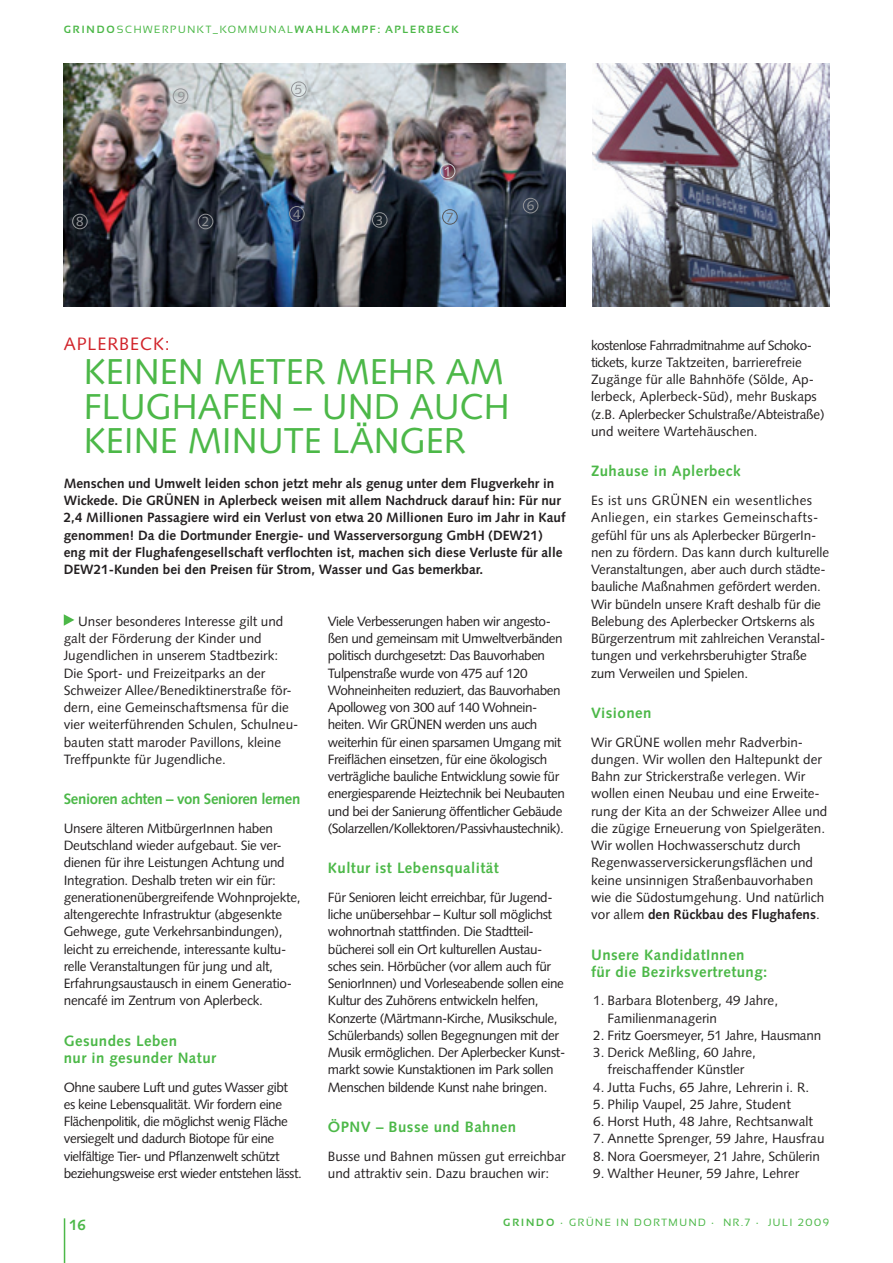
<style>
.page{position:relative;width:893px;height:1263px;background:#fff}
.page>*{position:absolute;margin:0;border:0;box-sizing:border-box;transform-origin:0 0}
.t1{font:36px "Syntax";color:#4cb848}
.t2{font:18px "Syntax";color:#d1232a}
.t3{font:700 15px/17.2px "Syntax";letter-spacing:.03em;color:#4cb848}
.t4{font:700 15px "Syntax";letter-spacing:-.025em;color:#4cb848}
.t5{font:13.5px/17.2px "Syntax";letter-spacing:-.02em;color:#231f20}
.t6{font:13.5px/17.2px "Syntax";color:#231f20}
.t7{font:700 13.5px/17.2px "Syntax";color:#231f20}
.t8{font:13.5px "Syntax";color:#939598}
.t9{font:13.5px "Syntax";color:#6c6d70}
.t10{font:13.5px "Syntax";color:#d1d2d4}
.t11{font:700 10.5px "Sansation";letter-spacing:.15em;color:#4cb848}
.t12{font:10.5px "Sansation";letter-spacing:.15em;color:#4cb848}
.s1{font-weight:400}
.s2{font-weight:700}
</style>
<div class="page">
<hr style="left:64px;top:1218px;width:1px;height:45px;background:#4cb848">
<svg style="left:64px;top:614px;width:10px;height:12px"></svg>
<img style="left:593px;top:64px;width:236px;height:242px">
<img style="left:64px;top:64px;width:502px;height:242px">
<div style="left:72px;top:214px;width:16px;height:15px;border:1px solid #939598;border-radius:50%"></div>
<div style="left:198px;top:214px;width:15px;height:15px;border:1px solid #939598;border-radius:50%"></div>
<div style="left:173px;top:88px;width:15px;height:16px;border:1px solid #939598;border-radius:50%"></div>
<div style="left:291px;top:82px;width:15px;height:15px;border:1px solid #939598;border-radius:50%"></div>
<div style="left:289px;top:206px;width:16px;height:15px;border:1px solid #939598;border-radius:50%"></div>
<div style="left:372px;top:212px;width:15px;height:16px;border:1px solid #939598;border-radius:50%"></div>
<div style="left:442px;top:209px;width:16px;height:16px;border:1px solid #57585a;border-radius:50%"></div>
<div style="left:440px;top:164px;width:15px;height:15px;border:1px solid #d1d2d4;border-radius:50%"></div>
<div style="left:523px;top:198px;width:15px;height:15px;border:1px solid #939598;border-radius:50%"></div>
<p class="t11" style="left:64px;top:24px;width:397px">GRINDO<span class="s1">SCHWERPUNKT_KOMMUNAL</span>WAHLKAMPF: APLERBECK</p>
<p class="t8" style="left:178px;top:88px;width:9px">9</p>
<p class="t8" style="left:76px;top:214px;width:9px">8</p>
<p class="t8" style="left:202px;top:214px;width:9px">2</p>
<p class="t8" style="left:295px;top:81px;width:9px">5</p>
<p class="t8" style="left:293px;top:206px;width:9px">4</p>
<p class="t10" style="left:444px;top:163px;width:9px">1</p>
<p class="t8" style="left:376px;top:212px;width:9px">3</p>
<p class="t9" style="left:446px;top:209px;width:9px">7</p>
<p class="t8" style="left:527px;top:198px;width:9px">6</p>
<h2 class="t2" style="left:64px;top:333px;width:24px">Aplerbe</h2>
<h2 class="t2" style="left:140px;top:333px;width:31px">ck:</h2>
<h1 class="t1" style="left:84px;top:350px;width:42px">Keinen</h1>
<h1 class="t1" style="left:214px;top:350px;width:54px">Meter</h1>
<h1 class="t1" style="left:336px;top:350px;width:26px">mehr</h1>
<h1 class="t1" style="left:446px;top:350px;width:29px">am</h1>
<h1 class="t1" style="left:84px;top:385px;width:41px">Flughafen</h1>
<h1 class="t1" style="left:294px;top:385px;width:54px">– und</h1>
<h1 class="t1" style="left:410px;top:385px;width:95px">auch</h1>
<h1 class="t1" style="left:84px;top:419px;width:19px">keine</h1>
<h1 class="t1" style="left:188px;top:419px;width:54px">Minute</h1>
<h1 class="t1" style="left:332px;top:419px;width:66px">länger</h1>
<p class="t7" style="left:64px;top:474px;width:503px">Menschen und Umwelt leiden schon jetzt mehr als genug unter dem Flugverkehr in Wickede. Die GRÜNEN in Aplerbeck weisen mit allem Nachdruck darauf hin: Für nur 2,4 Millionen Passagiere wird ein Verlust von etwa 20 Millionen Euro im Jahr in Kauf genommen! Da die Dortmunder Energie- und Wasserversorgung GmbH (DEW21) eng mit der Flughafengesellschaft verflochten ist, machen sich diese Verluste für alle DEW21-Kunden bei den Preisen für Strom, Wasser und Gas bemerkbar.</p>
<p class="t6" style="left:64px;top:612px;width:236px;text-indent:14px">Unser besonderes Interesse gilt und galt der Förderung der Kinder und Jugendlichen in unserem Stadtbezirk:<br>Die Sport- und Freizeitparks an der Schweizer Allee/Benediktinerstraße för&shy;dern, eine Gemeinschaftsmensa für die vier weiterführenden Schulen, Schulneu&shy;bauten statt maroder Pavillons, kleine Treffpunkte für Jugendliche.</p>
<p class="t4" style="left:64px;top:790px;width:238px">Senioren achten – von Senioren lernen</p>
<p class="t5" style="left:64px;top:819px;width:238px">Unsere älteren MitbürgerInnen haben Deutschland wieder aufgebaut. Sie ver&shy;dienen für ihre Leistungen Achtung und Integration. Deshalb treten wir ein für: generationenübergreifende Wohnprojekte, altengerechte Infrastruktur (abgesenkte Gehwege, gute Verkehrsanbindungen), leicht zu erreichende, interessante kultu&shy;relle Veranstaltungen für jung und alt, Erfahrungsaustausch in einem Generatio&shy;nencafé im Zentrum von Aplerbeck.</p>
<p class="t3" style="left:64px;top:1032px;width:154px">Gesundes Leben<br>nur in gesunder Natur</p>
<p class="t5" style="left:64px;top:1078px;width:240px">Ohne saubere Luft und gutes Wasser gibt es keine Lebensqualität. Wir fordern eine Flächenpolitik, die möglichst wenig Fläche versiegelt und dadurch Biotope für eine vielfältige Tier- und Pflanzenwelt schützt beziehungsweise erst wieder entstehen lässt.</p>
<p class="t5" style="left:328px;top:612px;width:238px">Viele Verbesserungen haben wir angesto&shy;ßen und gemeinsam mit Umweltverbänden politisch durchgesetzt: Das Bauvorhaben Tulpenstraße wurde von 475 auf 120<br>Wohneinheiten reduziert, das Bauvorhaben Apolloweg von 300 auf 140 Wohnein&shy;heiten. Wir GRÜNEN werden uns auch weiterhin für einen sparsamen Umgang mit Freiflächen einsetzen, für eine ökologisch verträgliche bauliche Entwicklung sowie für energiesparende Heiztechnik bei Neubauten und bei der Sanierung öffentlicher Gebäude (Solarzellen/Kollektoren/Passivhaustechnik).</p>
<p class="t3" style="left:328px;top:859px;width:172px">Kultur ist Lebensqualität</p>
<p class="t5" style="left:328px;top:888px;width:239px">Für Senioren leicht erreichbar, für Jugend&shy;liche unübersehbar – Kultur soll möglichst wohnortnah stattfinden. Die Stadtteil&shy;bücherei soll ein Ort kulturellen Austau&shy;sches sein. Hörbücher (vor allem auch für SeniorInnen) und Vorleseabende sollen eine Kultur des Zuhörens entwickeln helfen, Konzerte (Märtmann-Kirche, Musikschule, Schülerbands) sollen Begegnungen mit der Musik ermöglichen. Der Aplerbecker Kunst&shy;markt sowie Kunstaktionen im Park sollen Menschen bildende Kunst nahe bringen.</p>
<p class="t3" style="left:328px;top:1118px;width:190px">ÖPNV – Busse und Bahnen</p>
<p class="t6" style="left:328px;top:1147px;width:239px">Busse und Bahnen müssen gut erreichbar und attraktiv sein. Dazu brauchen wir:</p>
<p class="t6" style="left:591px;top:336px;width:235px">kostenlose Fahrradmitnahme auf Schoko&shy;tickets, kurze Taktzeiten, barrierefreie Zugänge für alle Bahnhöfe (Sölde, Ap&shy;lerbeck, Aplerbeck-Süd), mehr Buskaps (z.B. Aplerbecker Schulstraße/Abteistraße) und weitere Wartehäuschen.</p>
<p class="t3" style="left:591px;top:463px;width:151px">Zuhause in Aplerbeck</p>
<p class="t5" style="left:591px;top:492px;width:240px">Es ist uns GRÜNEN ein wesentliches Anliegen, ein starkes Gemeinschafts&shy;gefühl für uns als Aplerbecker BürgerIn&shy;nen zu fördern. Das kann durch kulturelle Veranstaltungen, aber auch durch städte&shy;bauliche Maßnahmen gefördert werden.<br>Wir bündeln unsere Kraft deshalb für die Belebung des Aplerbecker Ortskerns als Bürgerzentrum mit zahlreichen Veranstal&shy;tungen und verkehrsberuhigter Straße zum Verweilen und Spielen.</p>
<p class="t3" style="left:591px;top:704px;width:62px">Visionen</p>
<p class="t6" style="left:591px;top:733px;width:238px">Wir GRÜNE wollen mehr Radverbin&shy;dungen. Wir wollen den Haltepunkt der Bahn zur Strickerstraße verlegen. Wir wollen einen Neubau und eine Erweite&shy;rung der Kita an der Schweizer Allee und die zügige Erneuerung von Spielgeräten.<br>Wir wollen Hochwasserschutz durch Regenwasserversickerungsflächen und keine unsinnigen Straßenbauvorhaben wie die Südostumgehung. Und natürlich vor allem <span class="s2">den Rückbau des Flughafens</span>.</p>
<p class="t3" style="left:591px;top:946px;width:178px">Unsere KandidatInnen für die Bezirksvertretung:</p>
<p class="t6" style="left:608px;top:992px;width:172px;text-indent:-14px">1. Barbara Blotenberg, 49 Jahre,<br>Familienmanagerin</p>
<p class="t5" style="left:593px;top:1026px;width:229px">2. Fritz Goersmeyer, 51 Jahre, Hausmann</p>
<p class="t6" style="left:593px;top:1044px;width:164px;text-align:center">3. Derick Meßling, 60 Jahre, freischaffender Künstler</p>
<p class="t6" style="left:593px;top:1078px;width:217px">4. Jutta Fuchs, 65 Jahre, Lehrerin i. R.</p>
<p class="t6" style="left:593px;top:1095px;width:199px">5. Philip Vaupel, 25 Jahre, Student</p>
<p class="t6" style="left:593px;top:1113px;width:221px">6. Horst Huth, 48 Jahre, Rechtsanwalt</p>
<p class="t6" style="left:593px;top:1130px;width:233px">7. Annette Sprenger, 59 Jahre, Hausfrau</p>
<p class="t5" style="left:593px;top:1147px;width:228px">8. Nora Goersmeyer, 21 Jahre, Schülerin</p>
<p class="t6" style="left:593px;top:1164px;width:207px">9. Walther Heuner, 59 Jahre, Lehrer</p>
<p class="t3" style="left:69px;top:1216px;width:18px">16</p>
<p class="t12" style="left:503px;top:1216px;width:327px"><span class="s2">GRINDO</span> · GRÜNE IN DORTMUND · N R.7 · JULI 2009</p>
</div>
